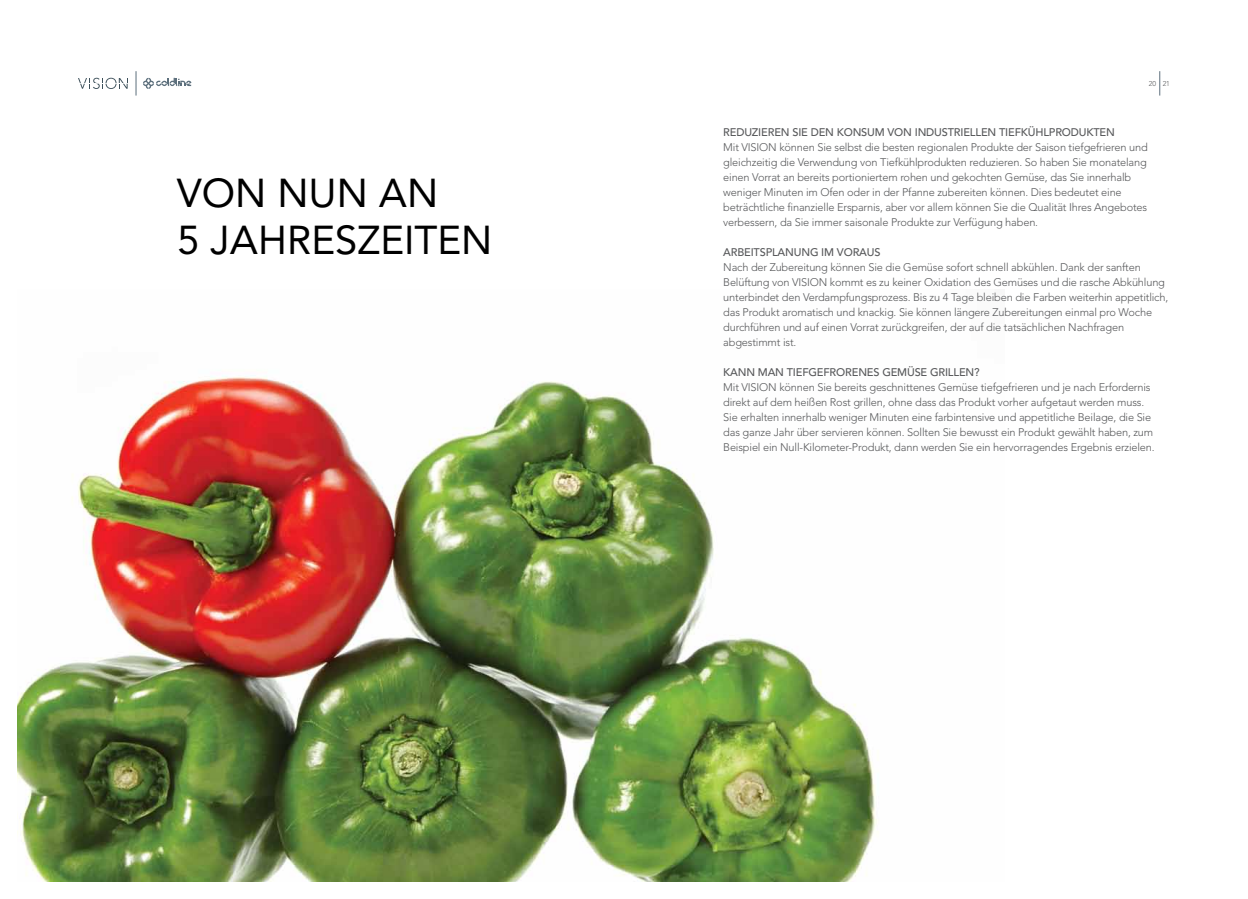
<style>
.page{position:relative;width:1248px;height:899px;background:#fff}
.page>*{position:absolute;margin:0;border:0;box-sizing:border-box;transform-origin:0 0}
.t1{font:40px/47px "Avenir";color:#000}
.t2{font:300 11px/15px "Avenir";letter-spacing:-.015em;color:#58595b}
.t3{font:500 11px "Avenir";letter-spacing:-.015em;color:#58595b}
.t4{font:300 7px "Avenir";color:#58595b}
</style>
<div class="page">
<svg style="left:78px;top:78px;width:50px;height:11px"></svg>
<svg style="left:143px;top:78px;width:48px;height:11px"></svg>
<svg style="left:136px;top:71px;width:1px;height:25px"></svg>
<img style="left:17px;top:376px;width:861px;height:506px">
<svg style="left:1159px;top:71px;width:1px;height:25px"></svg>
<h1 class="t1" style="left:177px;top:170px;width:316px">VON NUN AN<br>5 JAHRESZEITEN</h1>
<p class="t4" style="left:1148px;top:80px;width:23px">20 21</p>
<p class="t3" style="left:723px;top:126px;width:393px">REDUZIEREN SIE DEN KONSUM VON INDUSTRIELLEN TIEFKÜHLPRODUKTEN</p>
<p class="t2" style="left:723px;top:140px;width:426px">Mit VISION können Sie selbst die besten regionalen Produkte der Saison tiefgefrieren und gleichzeitig die Verwendung von Tiefkühlprodukten reduzieren. So haben Sie monatelang einen Vorrat an bereits portioniertem rohen und gekochten Gemüse, das Sie innerhalb weniger Minuten im Ofen oder in der Pfanne zubereiten können. Dies bedeutet eine beträchtliche finanzielle Ersparnis, aber vor allem können Sie die Qualität Ihres Angebotes verbessern, da Sie immer saisonale Produkte zur Verfügung haben.</p>
<p class="t3" style="left:723px;top:246px;width:159px">ARBEITSPLANUNG IM VORAUS</p>
<p class="t2" style="left:723px;top:260px;width:446px">Nach der Zubereitung können Sie die Gemüse sofort schnell abkühlen. Dank der sanften Belüftung von VISION kommt es zu keiner Oxidation des Gemüses und die rasche Abkühlung unterbindet den Verdampfungsprozess. Bis zu 4 Tage bleiben die Farben weiterhin appetitlich, das Produkt aromatisch und knackig. Sie können längere Zubereitungen einmal pro Woche durchführen und auf einen Vorrat zurückgreifen, der auf die tatsächlichen Nachfragen abgestimmt ist.</p>
<p class="t3" style="left:723px;top:366px;width:258px">KANN MAN TIEFGEFRORENES GEMÜSE GRILLEN?</p>
<p class="t2" style="left:723px;top:380px;width:433px">Mit VISION können Sie bereits geschnittenes Gemüse tiefgefrieren und je nach Erfordernis direkt auf dem heißen Rost grillen, ohne dass das Produkt vorher aufgetaut werden muss.<br>Sie erhalten innerhalb weniger Minuten eine farbintensive und appetitliche Beilage, die Sie das ganze Jahr über servieren können. Sollten Sie bewusst ein Produkt gewählt haben, zum Beispiel ein Null-Kilometer-Produkt, dann werden Sie ein hervorragendes Ergebnis erzielen.</p>
</div>
